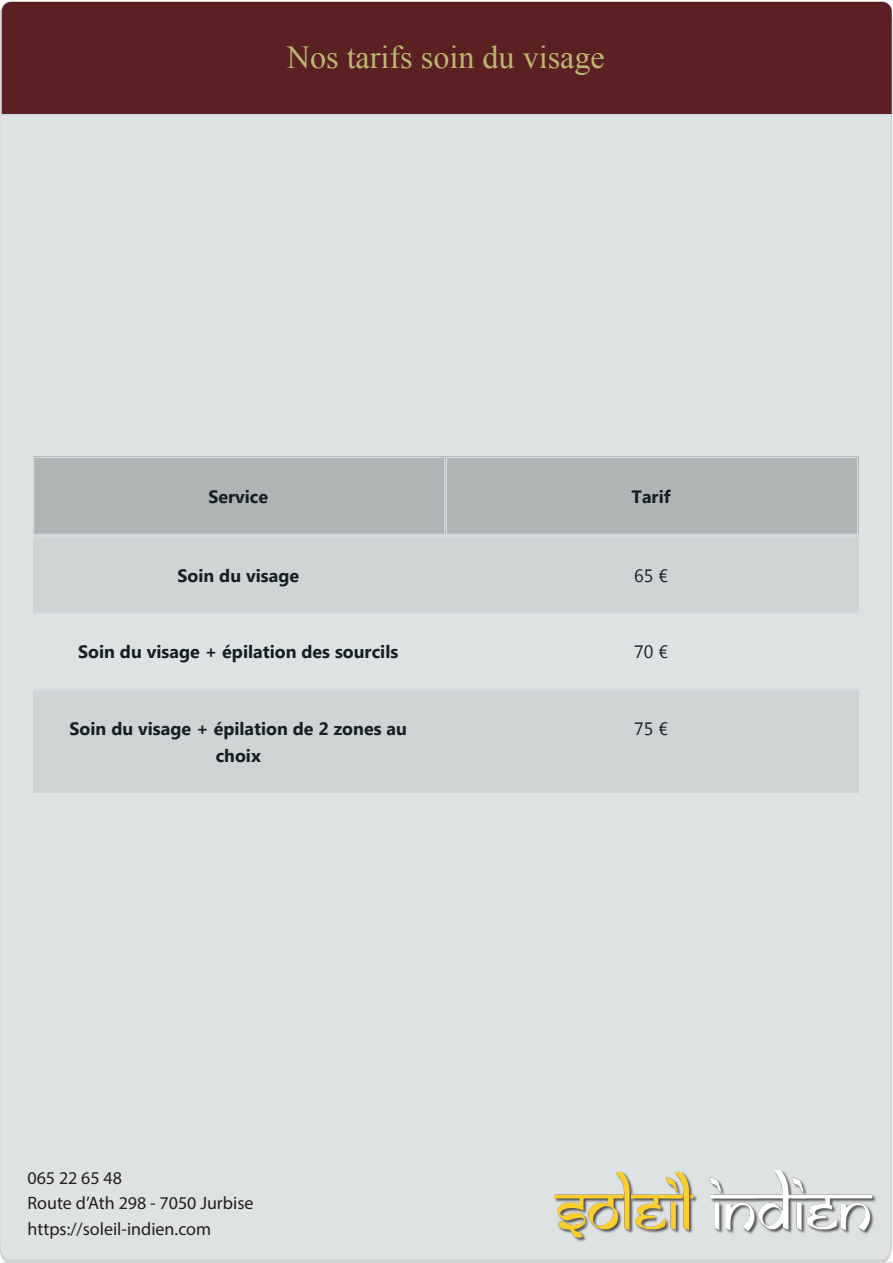
<style>
.page{position:relative;width:893px;height:1263px;background:#fff}
.page>*{position:absolute;margin:0;border:0;box-sizing:border-box;transform-origin:0 0}
.t1{font:32.1px "Times New Roman";color:#bcb76e}
.t2{font:18px/25px "Myriad Pro";color:#231f20}
.t3{font:700 17.85px/26.8px "Segoe UI";color:#131e25;text-align:center}
.t4{font:17.85px "Segoe UI";color:#131e25}
</style>
<div class="page">
<div style="left:0;top:7px;width:892px;height:1256px;background:#dfe2e3"></div>
<div style="left:2px;top:2px;width:890px;height:112px;background:#5a2024"></div>
<hr style="left:2px;top:114px;width:890px;height:2px;background:#d4dbdf">
<hr style="left:2px;top:1262px;width:889px;height:1px;background:#d4dbdf">
<div style="left:33px;top:456px;width:413px;height:79px;background:#b1b4b4"></div>
<div style="left:33px;top:457px;width:412px;height:78px;border:1px solid #d4dbdf"></div>
<div style="left:446px;top:456px;width:412px;height:79px;background:#b1b4b4"></div>
<div style="left:446px;top:457px;width:412px;height:78px;border:1px solid #d4dbdf"></div>
<div style="left:33px;top:535px;width:413px;height:77px;background:#d0d3d4"></div>
<hr style="left:33px;top:535px;width:413px;height:2px;background:#d4dbdf">
<div style="left:446px;top:535px;width:412px;height:77px;background:#d0d3d4"></div>
<hr style="left:446px;top:535px;width:412px;height:2px;background:#d4dbdf">
<div style="left:33px;top:612px;width:413px;height:77px;background:#dfe2e3"></div>
<hr style="left:33px;top:612px;width:413px;height:2px;background:#d4dbdf">
<div style="left:446px;top:612px;width:412px;height:77px;background:#dfe2e3"></div>
<hr style="left:446px;top:612px;width:412px;height:2px;background:#d4dbdf">
<div style="left:33px;top:689px;width:413px;height:103px;background:#d0d3d4"></div>
<hr style="left:33px;top:689px;width:413px;height:2px;background:#d4dbdf">
<div style="left:446px;top:689px;width:412px;height:103px;background:#d0d3d4"></div>
<hr style="left:446px;top:689px;width:412px;height:2px;background:#d4dbdf">
<img style="left:555px;top:1170px;width:321px;height:78px">
<h1 class="t1" style="left:287px;top:36px;width:320px">Nos tarifs soin du visage</h1>
<p class="t3" style="left:208px;top:482px;width:61px">Service</p>
<p class="t3" style="left:631px;top:482px;width:41px">Tarif</p>
<p class="t3" style="left:178px;top:561px;width:123px">Soin du visage</p>
<p class="t4" style="left:634px;top:563px;width:35px">65 €</p>
<p class="t3" style="left:78px;top:638px;width:322px">Soin du visage + épilation des sourcils</p>
<p class="t4" style="left:634px;top:640px;width:35px">70 €</p>
<p class="t3" style="left:70px;top:715px;width:339px">Soin du visage + épilation de 2 zones au choix</p>
<p class="t4" style="left:634px;top:717px;width:35px">75 €</p>
<p class="t2" style="left:28px;top:1165px;width:227px">065 22 65 48<br>Route d’Ath 298 - 7050 Jurbise</p>
<p class="t2" style="left:28px;top:1216px;width:185px">https://soleil-indien.com</p>
</div>
